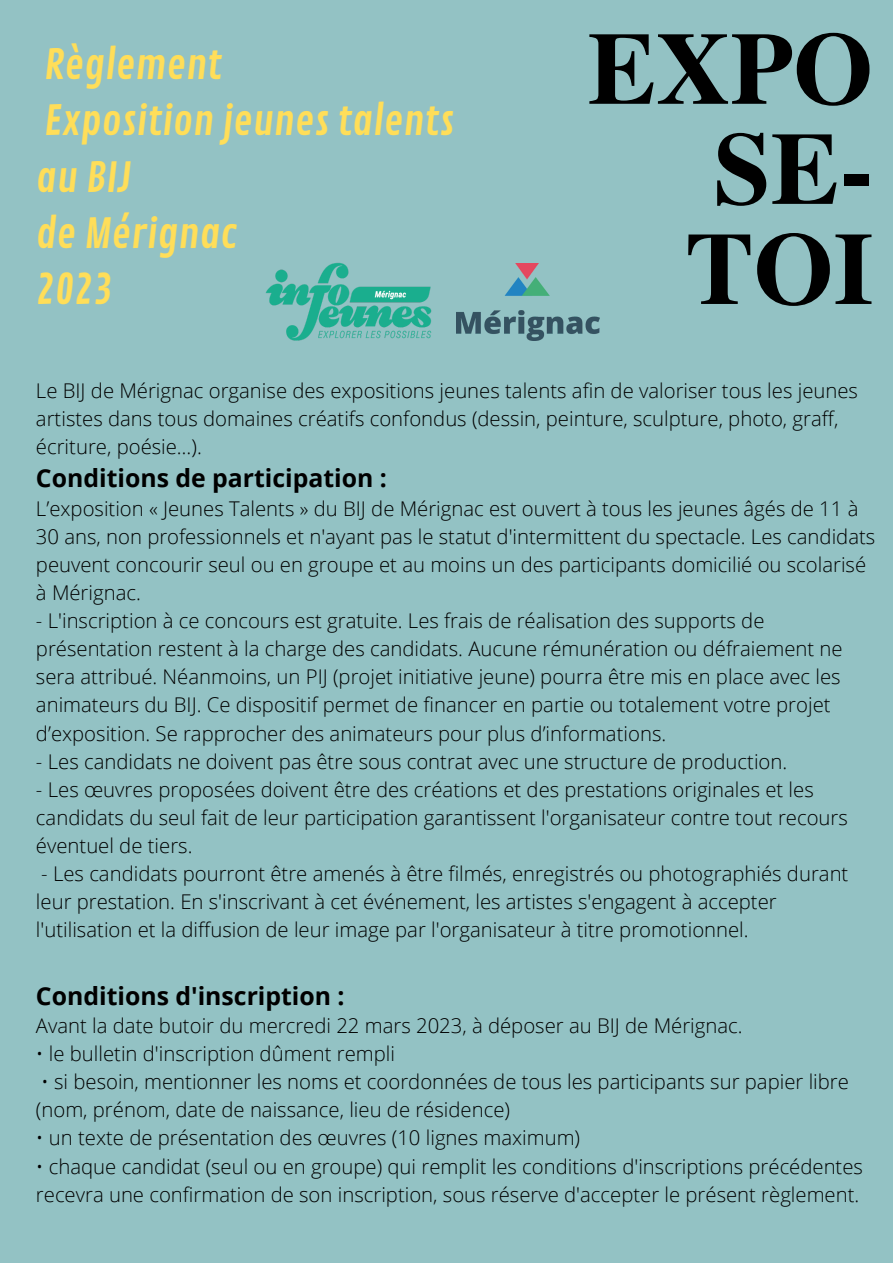
<style>
.page{position:relative;width:893px;height:1264px;background:#fff}
.page>*{position:absolute;margin:0;border:0;box-sizing:border-box;transform-origin:0 0}
.t1{font:700 102.6px/100.1px "Te X Gyre Termes";color:#000;text-align:justify}
.t2{font:40.5px/56.2px "Contrail One";color:#ffde59}
.t3{font:700 24.75px "Open Sans";color:#000}
.t4{font:300 20.25px/28px "Open Sans";color:#000}
</style>
<div class="page">
<div style="left:0;top:0;width:892px;height:1262px;background:#93c2c4"></div>
<img style="left:266px;top:263px;width:166px;height:78px">
<img style="left:456px;top:263px;width:143px;height:77px">
<h2 class="t2" style="left:36px;top:38px;width:419px">Règlement<br>Exposition jeunes talents au BIJ<br>de Mérignac<br>2023</h2>
<h1 class="t1" style="left:685px;top:14px;width:190px;text-indent:-97px">EXPO SE-TOI</h1>
<p class="t4" style="left:36px;top:375px;width:823px">Le BIJ de Mérignac organise des expositions jeunes talents afin de valoriser tous les jeunes artistes dans tous domaines créatifs confondus (dessin, peinture, sculpture, photo, graff, écriture, poésie…).</p>
<p class="t3" style="left:36px;top:461px;width:352px">Conditions de participation :</p>
<p class="t4" style="left:36px;top:493px;width:840px">L’exposition « Jeunes Talents » du BIJ de Mérignac est ouvert à tous les jeunes âgés de 11 à 30 ans, non professionnels et n'ayant pas le statut d'intermittent du spectacle. Les candidats peuvent concourir seul ou en groupe et au moins un des participants domicilié ou scolarisé à Mérignac.</p>
<p class="t4" style="left:36px;top:606px;width:808px">- L'inscription à ce concours est gratuite. Les frais de réalisation des supports de présentation restent à la charge des candidats. Aucune rémunération ou défraiement ne sera attribué. Néanmoins, un PIJ (projet initiative jeune) pourra être mis en place avec les animateurs du BIJ. Ce dispositif permet de financer en partie ou totalement votre projet d’exposition. Se rapprocher des animateurs pour plus d’informations.</p>
<p class="t4" style="left:36px;top:746px;width:752px">- Les candidats ne doivent pas être sous contrat avec une structure de production.</p>
<p class="t4" style="left:36px;top:774px;width:813px">- Les œuvres proposées doivent être des créations et des prestations originales et les candidats du seul fait de leur participation garantissent l'organisateur contre tout recours éventuel de tiers.</p>
<p class="t4" style="left:36px;top:859px;width:813px">- Les candidats pourront être amenés à être filmés, enregistrés ou photographiés durant leur prestation. En s'inscrivant à cet événement, les artistes s'engagent à accepter l'utilisation et la diffusion de leur image par l'organisateur à titre promotionnel.</p>
<p class="t3" style="left:36px;top:978px;width:310px">Conditions d'inscription :</p>
<p class="t4" style="left:36px;top:1011px;width:708px">Avant la date butoir du mercredi 22 mars 2023, à déposer au BIJ de Mérignac.</p>
<p class="t4" style="left:36px;top:1039px;width:360px">• le bulletin d'inscription dûment rempli</p>
<p class="t4" style="left:36px;top:1067px;width:814px">• si besoin, mentionner les noms et coordonnées de tous les participants sur papier libre (nom, prénom, date de naissance, lieu de résidence)</p>
<p class="t4" style="left:36px;top:1123px;width:545px">• un texte de présentation des œuvres (10 lignes maximum)</p>
<p class="t4" style="left:36px;top:1151px;width:828px">• chaque candidat (seul ou en groupe) qui remplit les conditions d'inscriptions précédentes recevra une confirmation de son inscription, sous réserve d'accepter le présent règlement.</p>
</div>
